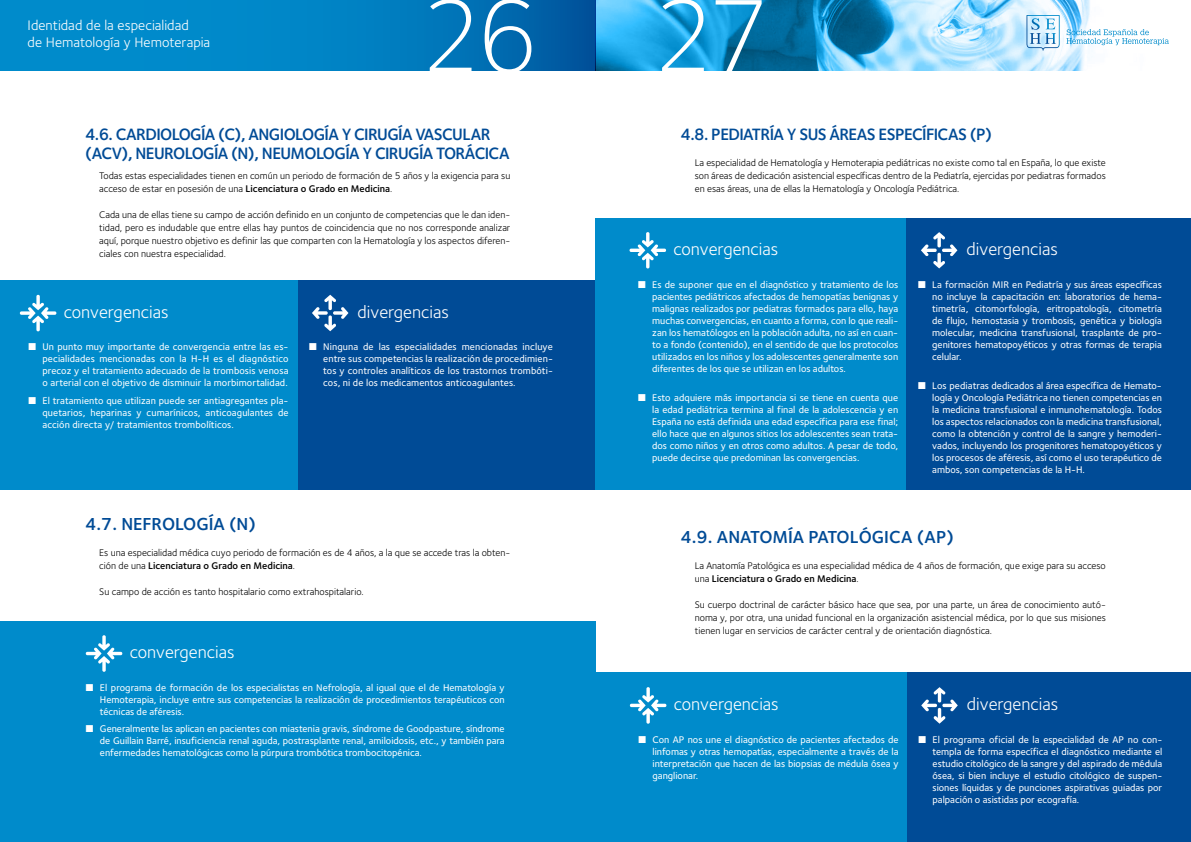
<style>
.page{position:relative;width:1191px;height:842px;background:#fff}
.page>*{position:absolute;margin:0;border:0;box-sizing:border-box;transform-origin:0 0}
.t1{font:300 107.7px "Foundry Sterling";color:#fff}
.t2{font:18px "Foundry Sterling";color:#fff}
.t3{font:600 18px "Foundry Sterling";color:#004b96}
.t4{font:600 17px/19px "Foundry Sterling";letter-spacing:-.035em;color:#004b96}
.t5{font:14.3px/17.1px "Foundry Sterling";letter-spacing:.005em;color:#fff}
.t6{font:500 10px/12px "Foundry Sterling";color:#fff;text-align:justify}
.t7{font:10px/13px "Foundry Sterling";color:#000}
.s1{font-weight:600}
</style>
<div class="page">
<img style="left:595px;top:0;width:574px;height:71px">
<svg style="left:0;top:0;width:595px;height:71px;background:#007dc0"></svg>
<svg style="left:1026px;top:15px;width:33px;height:36px"></svg>
<svg style="left:1066px;top:29px;width:102px;height:16px"></svg>
<div style="left:0;top:281px;width:297px;height:209px;background:#008bcb"></div>
<svg style="left:20px;top:295px;width:36px;height:36px"></svg>
<div style="left:298px;top:281px;width:297px;height:209px;background:#004b96"></div>
<svg style="left:312px;top:295px;width:36px;height:36px"></svg>
<div style="left:0;top:621px;width:595px;height:221px;background:#008bcb"></div>
<svg style="left:86px;top:635px;width:36px;height:37px"></svg>
<div style="left:595px;top:218px;width:311px;height:272px;background:#008bcb"></div>
<svg style="left:629px;top:232px;width:37px;height:36px"></svg>
<div style="left:906px;top:218px;width:285px;height:272px;background:#004b96"></div>
<svg style="left:921px;top:232px;width:36px;height:36px"></svg>
<div style="left:596px;top:673px;width:311px;height:169px;background:#008bcb"></div>
<svg style="left:630px;top:687px;width:36px;height:37px"></svg>
<div style="left:907px;top:673px;width:284px;height:169px;background:#004b96"></div>
<svg style="left:921px;top:687px;width:36px;height:37px"></svg>
<h3 class="t5" style="left:27px;top:16px;width:184px">Identidad de la especialidad<br>de Hematología y Hemoterapia</h3>
<h1 class="t1" style="left:420px;top:-26px;width:351px">26 27</h1>
<h3 class="t4" style="left:85px;top:125px;width:426px">4.6. CARDIOLOGÍA (C), ANGIOLOGÍA Y CIRUGÍA VASCULAR (ACV), NEUROLOGÍA (N), NEUMOLOGÍA Y CIRUGÍA TORÁCICA</h3>
<p class="t7" style="left:99px;top:169px;width:413px">Todas estas especialidades tienen en común un periodo de formación de 5 años y la exigencia para su acceso de estar en posesión de una <span class="s1">Licenciatura o Grado en Medicina</span>.</p>
<p class="t7" style="left:99px;top:208px;width:413px;text-align:justify">Cada una de ellas tiene su campo de acción definido en un conjunto de competencias que le dan iden&shy;tidad, pero es indudable que entre ellas hay puntos de coincidencia que no nos corresponde analizar aquí, porque nuestro objetivo es definir las que comparten con la Hematología y los aspectos diferen&shy;ciales con nuestra especialidad.</p>
<h2 class="t2" style="left:64px;top:301px;width:106px">convergencias</h2>
<p class="t6" style="left:43px;top:341px;width:247px;text-indent:-14px">■ Un punto muy importante de convergencia entre las es&shy;pecialidades mencionadas con la H-H es el diagnóstico precoz y el tratamiento adecuado de la trombosis venosa o arterial con el objetivo de disminuir la morbimortalidad.</p>
<p class="t6" style="left:43px;top:394px;width:247px;text-indent:-14px">■ El tratamiento que utilizan puede ser antiagregantes pla&shy;quetarios, heparinas y cumarínicos, anticoagulantes de acción directa y/ tratamientos trombolíticos.</p>
<h2 class="t2" style="left:358px;top:301px;width:93px">divergencias</h2>
<p class="t6" style="left:323px;top:341px;width:231px;text-indent:-14px">■ Ninguna de las especialidades mencionadas incluye entre sus competencias la realización de procedimien&shy;tos y controles analíticos de los trastornos trombóti&shy;cos, ni de los medicamentos anticoagulantes.</p>
<h2 class="t3" style="left:85px;top:513px;width:172px">4.7. NEFROLOGÍA (N)</h2>
<p class="t7" style="left:99px;top:546px;width:413px">Es una especialidad médica cuyo periodo de formación es de 4 años, a la que se accede tras la obten&shy;ción de una <span class="s1">Licenciatura o Grado en Medicina</span>.</p>
<p class="t7" style="left:99px;top:585px;width:266px">Su campo de acción es tanto hospitalario como extrahospitalario.</p>
<h2 class="t2" style="left:130px;top:642px;width:106px">convergencias</h2>
<p class="t6" style="left:100px;top:681px;width:406px;text-indent:-14px">■ El programa de formación de los especialistas en Nefrología, al igual que el de Hematología y Hemoterapia, incluye entre sus competencias la realización de procedimientos terapéuticos con técnicas de aféresis.</p>
<p class="t6" style="left:100px;top:723px;width:406px;text-indent:-14px">■ Generalmente las aplican en pacientes con miastenia gravis, síndrome de Goodpasture, síndrome de Guillain Barré, insuficiencia renal aguda, postrasplante renal, amiloidosis, etc., y también para enfermedades hematológicas como la púrpura trombótica trombocitopénica.</p>
<h3 class="t4" style="left:680px;top:125px;width:313px">4.8. PEDIATRÍA Y SUS ÁREAS ESPECÍFICAS (P)</h3>
<p class="t7" style="left:694px;top:156px;width:413px;text-align:justify">La especialidad de Hematología y Hemoterapia pediátricas no existe como tal en España, lo que existe son áreas de dedicación asistencial específicas dentro de la Pediatría, ejercidas por pediatras formados en esas áreas, una de ellas la Hematología y Oncología Pediátrica.</p>
<h2 class="t2" style="left:673px;top:238px;width:106px">convergencias</h2>
<p class="t6" style="left:652px;top:278px;width:247px;text-indent:-14px">■ Es de suponer que en el diagnóstico y tratamiento de los pacientes pediátricos afectados de hemopatías benignas y malignas realizados por pediatras formados para ello, haya muchas convergencias, en cuanto a forma, con lo que reali&shy;zan los hematólogos en la población adulta, no así en cuan&shy;to a fondo (contenido), en el sentido de que los protocolos utilizados en los niños y los adolescentes generalmente son diferentes de los que se utilizan en los adultos.</p>
<p class="t6" style="left:652px;top:392px;width:247px;text-indent:-14px">■ Esto adquiere más importancia si se tiene en cuenta que la edad pediátrica termina al final de la adolescencia y en España no está definida una edad específica para ese final; ello hace que en algunos sitios los adolescentes sean trata&shy;dos como niños y en otros como adultos. A pesar de todo, puede decirse que predominan las convergencias.</p>
<h2 class="t2" style="left:966px;top:238px;width:93px">divergencias</h2>
<p class="t6" style="left:932px;top:278px;width:231px;text-indent:-14px">■ La formación MIR en Pediatría y sus áreas específicas no incluye la capacitación en: laboratorios de hema&shy;timetría, citomorfología, eritropatología, citometría de flujo, hemostasia y trombosis, genética y biología molecular, medicina transfusional, trasplante de pro&shy;genitores hematopoyéticos y otras formas de terapia celular.</p>
<p class="t6" style="left:932px;top:380px;width:231px;text-indent:-14px">■ Los pediatras dedicados al área específica de Hemato&shy;logía y Oncología Pediátrica no tienen competencias en la medicina transfusional e inmunohematología. Todos los aspectos relacionados con la medicina transfusional, como la obtención y control de la sangre y hemoderi&shy;vados, incluyendo los progenitores hematopoyéticos y los procesos de aféresis, así como el uso terapéutico de ambos, son competencias de la H-H.</p>
<h2 class="t3" style="left:680px;top:526px;width:275px">4.9. ANATOMÍA PATOLÓGICA (AP)</h2>
<p class="t7" style="left:694px;top:559px;width:412px">La Anatomía Patológica es una especialidad médica de 4 años de formación, que exige para su acceso una <span class="s1">Licenciatura o Grado en Medicina</span>.</p>
<p class="t7" style="left:694px;top:598px;width:413px;text-align:justify">Su cuerpo doctrinal de carácter básico hace que sea, por una parte, un área de conocimiento autó&shy;noma y, por otra, una unidad funcional en la organización asistencial médica, por lo que sus misiones tienen lugar en servicios de carácter central y de orientación diagnóstica.</p>
<h2 class="t2" style="left:674px;top:693px;width:106px">convergencias</h2>
<p class="t6" style="left:652px;top:733px;width:247px;text-indent:-14px">■ Con AP nos une el diagnóstico de pacientes afectados de linfomas y otras hemopatías, especialmente a través de la interpretación que hacen de las biopsias de médula ósea y ganglionar.</p>
<h2 class="t2" style="left:967px;top:693px;width:93px">divergencias</h2>
<p class="t6" style="left:932px;top:733px;width:231px;text-indent:-14px">■ El programa oficial de la especialidad de AP no con&shy;templa de forma específica el diagnóstico mediante el estudio citológico de la sangre y del aspirado de médula ósea, si bien incluye el estudio citológico de suspen&shy;siones líquidas y de punciones aspirativas guiadas por palpación o asistidas por ecografía.</p>
</div>
